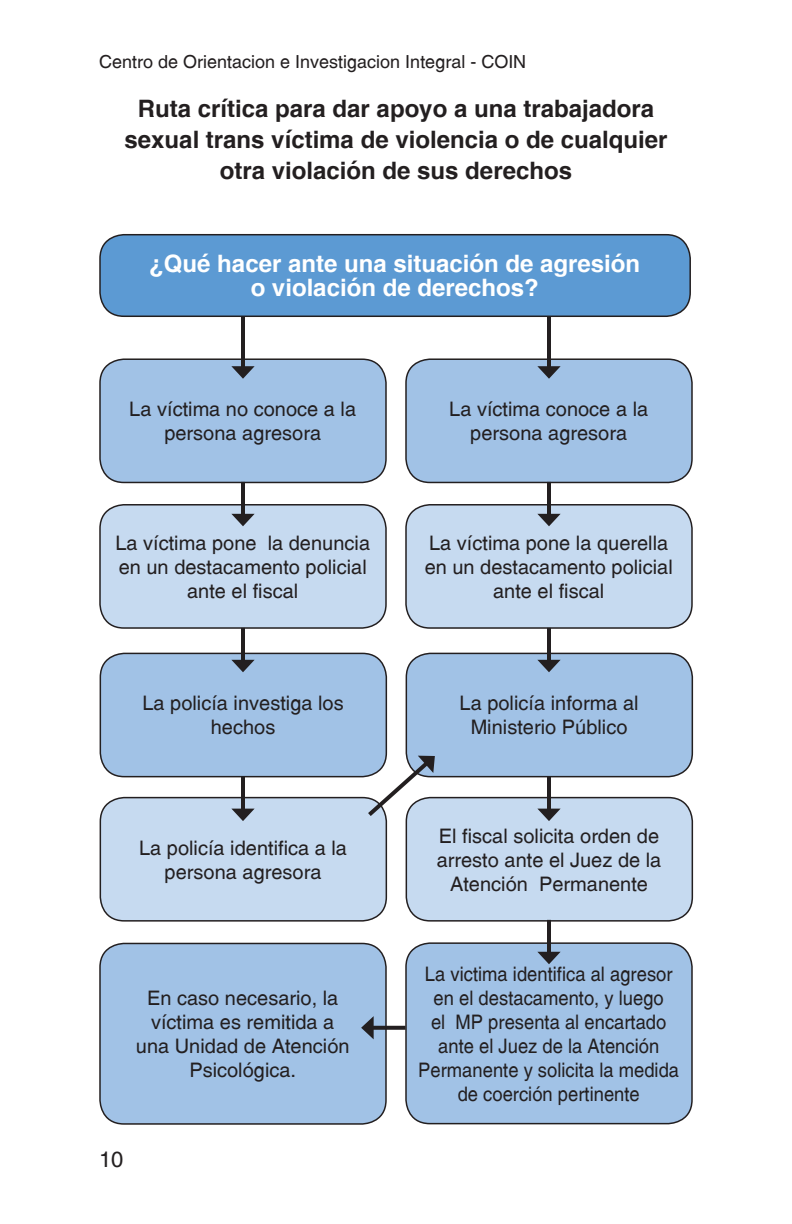
<style>
.page{position:relative;width:792px;height:1224px;background:#fff}
.page>*{position:absolute;margin:0;border:0;box-sizing:border-box;transform-origin:0 0}
.t1{font:700 24px/31px "Switzerland";color:#231f20;text-align:center}
.t2{font:700 24px/24px "Switzerland";color:#fff;text-align:center}
.t3{font:22px "Switzerland Plain";color:#231f20}
.t4{font:20px/24px "Switzerland Plain";color:#231f20;text-align:center}
.t5{font:20px/24px "Switzerland Plain";color:#231f20;text-align:center;scale:.92 1}
.t6{font:18px "Switzerland Plain";color:#231f20}
</style>
<div class="page">
<div style="left:100px;top:235px;width:590px;height:81px;background:#5c9ad3;border-radius:24px"></div>
<div style="left:99px;top:234px;width:592px;height:83px;border:2px solid #231f20;border-radius:24px"></div>
<div style="left:100px;top:359px;width:286px;height:123px;background:#a1c2e6;border-radius:24px"></div>
<div style="left:99px;top:358px;width:288px;height:125px;border:2px solid #231f20;border-radius:24px"></div>
<div style="left:406px;top:359px;width:286px;height:123px;background:#a1c2e6;border-radius:24px"></div>
<div style="left:405px;top:358px;width:288px;height:125px;border:2px solid #231f20;border-radius:24px"></div>
<div style="left:100px;top:505px;width:286px;height:123px;background:#c6daf0;border-radius:24px"></div>
<div style="left:99px;top:504px;width:288px;height:125px;border:2px solid #231f20;border-radius:24px"></div>
<div style="left:406px;top:505px;width:286px;height:123px;background:#c6daf0;border-radius:24px"></div>
<div style="left:405px;top:504px;width:288px;height:125px;border:2px solid #231f20;border-radius:24px"></div>
<div style="left:100px;top:653px;width:286px;height:124px;background:#a1c2e6;border-radius:24px"></div>
<div style="left:100px;top:653px;width:287px;height:124px;border:2px solid #231f20;border-radius:24px"></div>
<div style="left:406px;top:653px;width:286px;height:124px;background:#a1c2e6;border-radius:24px"></div>
<div style="left:406px;top:653px;width:287px;height:124px;border:2px solid #231f20;border-radius:24px"></div>
<div style="left:100px;top:798px;width:286px;height:123px;background:#c6daf0;border-radius:24px"></div>
<div style="left:100px;top:797px;width:287px;height:125px;border:2px solid #231f20;border-radius:24px"></div>
<div style="left:406px;top:798px;width:286px;height:123px;background:#c6daf0;border-radius:24px"></div>
<div style="left:406px;top:797px;width:287px;height:125px;border:2px solid #231f20;border-radius:24px"></div>
<div style="left:406px;top:943px;width:286px;height:181px;background:#a1c2e6;border-radius:24px"></div>
<div style="left:405px;top:942px;width:288px;height:182px;border:2px solid #231f20;border-radius:24px"></div>
<div style="left:100px;top:943px;width:286px;height:181px;background:#a1c2e6;border-radius:24px"></div>
<div style="left:99px;top:943px;width:288px;height:182px;border:2px solid #231f20;border-radius:24px"></div>
<svg style="left:364px;top:756px;width:71px;height:64px"></svg>
<hr style="left:241px;top:316px;width:4px;height:54px;background:#231f20">
<svg style="left:231px;top:366px;width:24px;height:13px"></svg>
<hr style="left:547px;top:316px;width:4px;height:54px;background:#231f20">
<svg style="left:537px;top:366px;width:24px;height:13px"></svg>
<hr style="left:241px;top:482px;width:4px;height:35px;background:#231f20">
<svg style="left:231px;top:514px;width:24px;height:12px"></svg>
<hr style="left:547px;top:482px;width:4px;height:35px;background:#231f20">
<svg style="left:537px;top:514px;width:24px;height:12px"></svg>
<hr style="left:241px;top:628px;width:4px;height:35px;background:#231f20">
<svg style="left:231px;top:660px;width:24px;height:12px"></svg>
<hr style="left:547px;top:628px;width:4px;height:35px;background:#231f20">
<svg style="left:537px;top:660px;width:24px;height:12px"></svg>
<hr style="left:241px;top:777px;width:4px;height:35px;background:#231f20">
<svg style="left:232px;top:809px;width:22px;height:12px"></svg>
<hr style="left:547px;top:777px;width:4px;height:35px;background:#231f20">
<svg style="left:538px;top:809px;width:22px;height:12px"></svg>
<hr style="left:547px;top:920px;width:4px;height:35px;background:#231f20">
<svg style="left:537px;top:952px;width:24px;height:12px"></svg>
<svg style="left:374px;top:1026px;width:32px;height:4px"></svg>
<svg style="left:361px;top:1016px;width:13px;height:23px"></svg>
<p class="t6" style="left:99px;top:51px;width:429px">Centro de Orientacion e Investigacion Integral - COIN</p>
<p class="t1" style="left:125px;top:92px;width:544px">Ruta crítica para dar apoyo a una trabajadora sexual trans víctima de violencia o de cualquier otra violación de sus derechos</p>
<p class="t2" style="left:149px;top:252px;width:492px">¿Qué hacer ante una situación de agresión o violación de derechos?</p>
<p class="t4" style="left:129px;top:397px;width:228px">La víctima no conoce a la persona agresora</p>
<p class="t4" style="left:449px;top:397px;width:201px">La víctima conoce a la persona agresora</p>
<p class="t4" style="left:115px;top:531px;width:256px">La víctima pone la denuncia en un destacamento policial ante el fiscal</p>
<p class="t4" style="left:425px;top:531px;width:250px">La víctima pone la querella en un destacamento policial ante el fiscal</p>
<p class="t4" style="left:142px;top:691px;width:203px">La policía investiga los hechos</p>
<p class="t4" style="left:460px;top:691px;width:181px">La policía informa al<br>Ministerio Público</p>
<p class="t4" style="left:139px;top:835px;width:210px">La policía identifica a la persona agresora</p>
<p class="t4" style="left:437px;top:823px;width:226px">El fiscal solicita orden de arresto ante el Juez de la<br>Atención Permanente</p>
<p class="t4" style="left:136px;top:986px;width:215px">En caso necesario, la víctima es remitida a una Unidad de Atención<br>Psicológica.</p>
<p class="t3" style="left:99px;top:1146px;width:26px">10</p>
<p class="t5" style="left:418px;top:962px;width:285px">La victima identifica al agresor en el destacamento, y luego<br>el MP presenta al encartado ante el Juez de la Atención<br>Permanente y solicita la medida de coerción pertinente</p>
</div>
